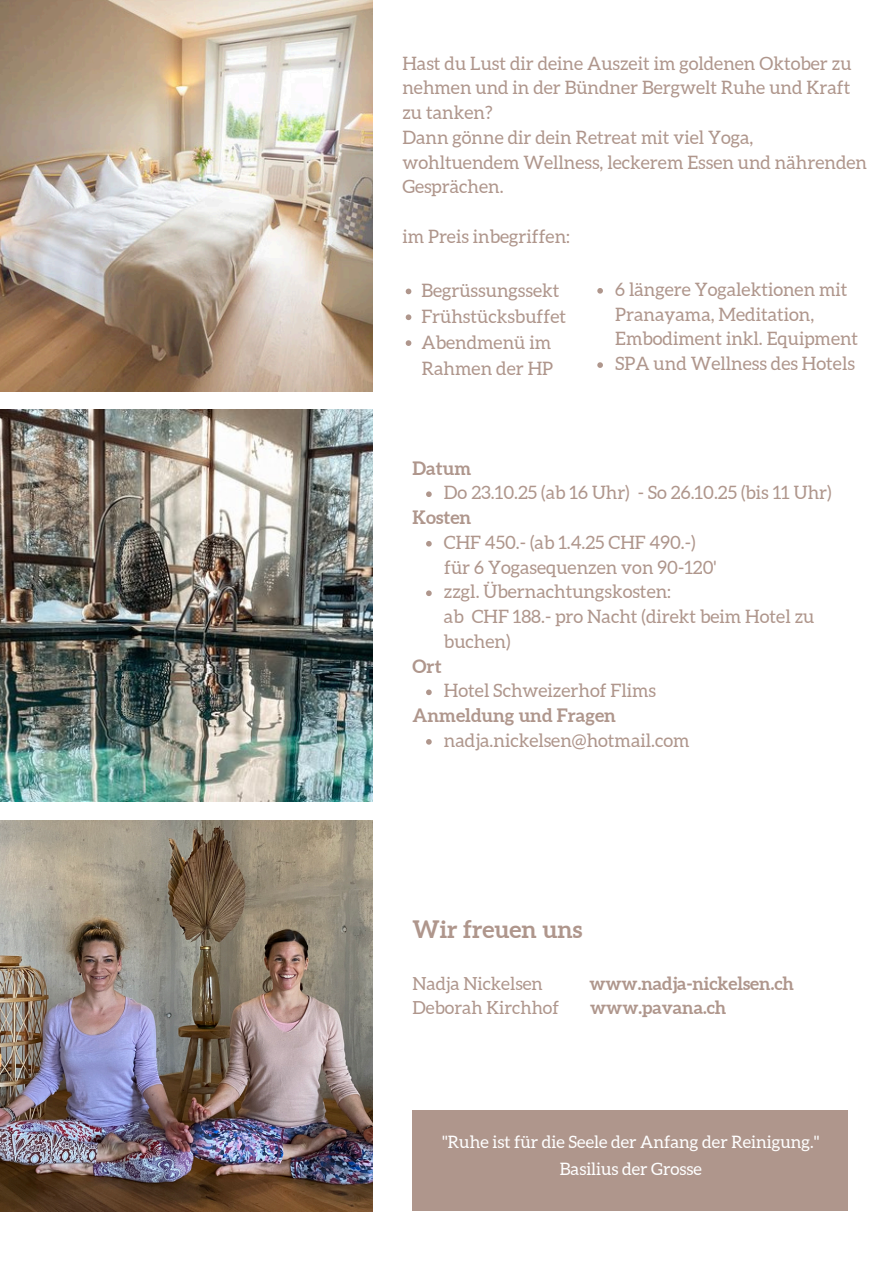
<style>
.page{position:relative;width:894px;height:1264px;background:#fff}
.page>*{position:absolute;margin:0;border:0;box-sizing:border-box;transform-origin:0 0}
.t1{font:700 24px "Aleo";color:#af968c}
.t2{font:18.45px/24.8px "Aleo";color:#af968c}
.t3{font:700 18.45px "Aleo";color:#af968c}
.t4{font:700 18px "Aleo";color:#af968c}
.t5{font:18px "Aleo";color:#af968c}
.t6{font:17.1px "Aleo";color:#fff}
</style>
<div class="page">
<div style="left:412px;top:1110px;width:435px;height:100px;background:#af968c"></div>
<img style="left:0;top:0;width:372px;height:392px">
<img style="left:0;top:410px;width:372px;height:391px">
<img style="left:0;top:820px;width:372px;height:390px">
<svg style="left:426px;top:491px;width:5px;height:6px"></svg>
<svg style="left:426px;top:541px;width:5px;height:5px"></svg>
<svg style="left:426px;top:590px;width:5px;height:6px"></svg>
<svg style="left:426px;top:689px;width:5px;height:6px"></svg>
<svg style="left:426px;top:739px;width:5px;height:5px"></svg>
<svg style="left:405px;top:288px;width:6px;height:6px"></svg>
<svg style="left:405px;top:314px;width:6px;height:6px"></svg>
<svg style="left:405px;top:340px;width:6px;height:6px"></svg>
<svg style="left:597px;top:288px;width:5px;height:5px"></svg>
<svg style="left:597px;top:362px;width:5px;height:6px"></svg>
<p class="t2" style="left:402px;top:50px;width:450px;text-align:justify">Hast du Lust dir deine Auszeit im goldenen Oktober zu nehmen und in der Bündner Bergwelt Ruhe und Kraft zu tanken?</p>
<p class="t2" style="left:402px;top:125px;width:466px">Dann gönne dir dein Retreat mit viel Yoga, wohltuendem Wellness, leckerem Essen und nährenden<br>Gesprächen.</p>
<p class="t2" style="left:402px;top:224px;width:169px">im Preis inbegriffen:</p>
<h2 class="t2" style="left:421px;top:278px;width:140px">Begrüssungssekt</h2>
<p class="t2" style="left:421px;top:304px;width:146px">Frühstücksbuffet</p>
<h1 class="t2" style="left:421px;top:330px;width:131px">Abendmenü im</h1>
<p class="t2" style="left:421px;top:356px;width:133px">Rahmen der HP</p>
<p class="t2" style="left:615px;top:277px;width:244px">6 längere Yogalektionen mit<br>Pranayama, Meditation,<br>Embodiment inkl. Equipment</p>
<p class="t2" style="left:615px;top:351px;width:241px">SPA und Wellness des Hotels</p>
<p class="t3" style="left:412px;top:457px;width:60px">Datum</p>
<p class="t2" style="left:444px;top:480px;width:389px">Do 23.10.25 (ab 16 Uhr) - So 26.10.25 (bis 11 Uhr)</p>
<p class="t3" style="left:412px;top:507px;width:60px">Kosten</p>
<p class="t2" style="left:444px;top:530px;width:253px">CHF 450.- (ab 1.4.25 CHF 490.-)</p>
<p class="t2" style="left:444px;top:554px;width:274px">für 6 Yogasequenzen von 90-120'</p>
<p class="t2" style="left:444px;top:579px;width:372px">zzgl. Übernachtungskosten:<br>ab CHF 188.- pro Nacht (direkt beim Hotel zu buchen)</p>
<p class="t3" style="left:412px;top:655px;width:30px">Ort</p>
<p class="t2" style="left:444px;top:678px;width:213px">Hotel Schweizerhof Flims</p>
<p class="t3" style="left:412px;top:705px;width:205px">Anmeldung und Fragen</p>
<h2 class="t2" style="left:444px;top:728px;width:247px">nadja.nickelsen@hotmail.com</h2>
<p class="t1" style="left:412px;top:915px;width:171px">Wir freuen uns</p>
<h2 class="t5" style="left:412px;top:973px;width:132px">Nadja Nickelsen</h2>
<h2 class="t4" style="left:589px;top:972px;width:206px">www.nadja-nickelsen.ch</h2>
<p class="t5" style="left:412px;top:997px;width:148px">Deborah Kirchhof</p>
<p class="t4" style="left:590px;top:997px;width:138px">www.pavana.ch</p>
<p class="t6" style="left:442px;top:1132px;width:378px">"Ruhe ist für die Seele der Anfang der Reinigung."</p>
<p class="t6" style="left:559px;top:1159px;width:143px">Basilius der Grosse</p>
</div>
